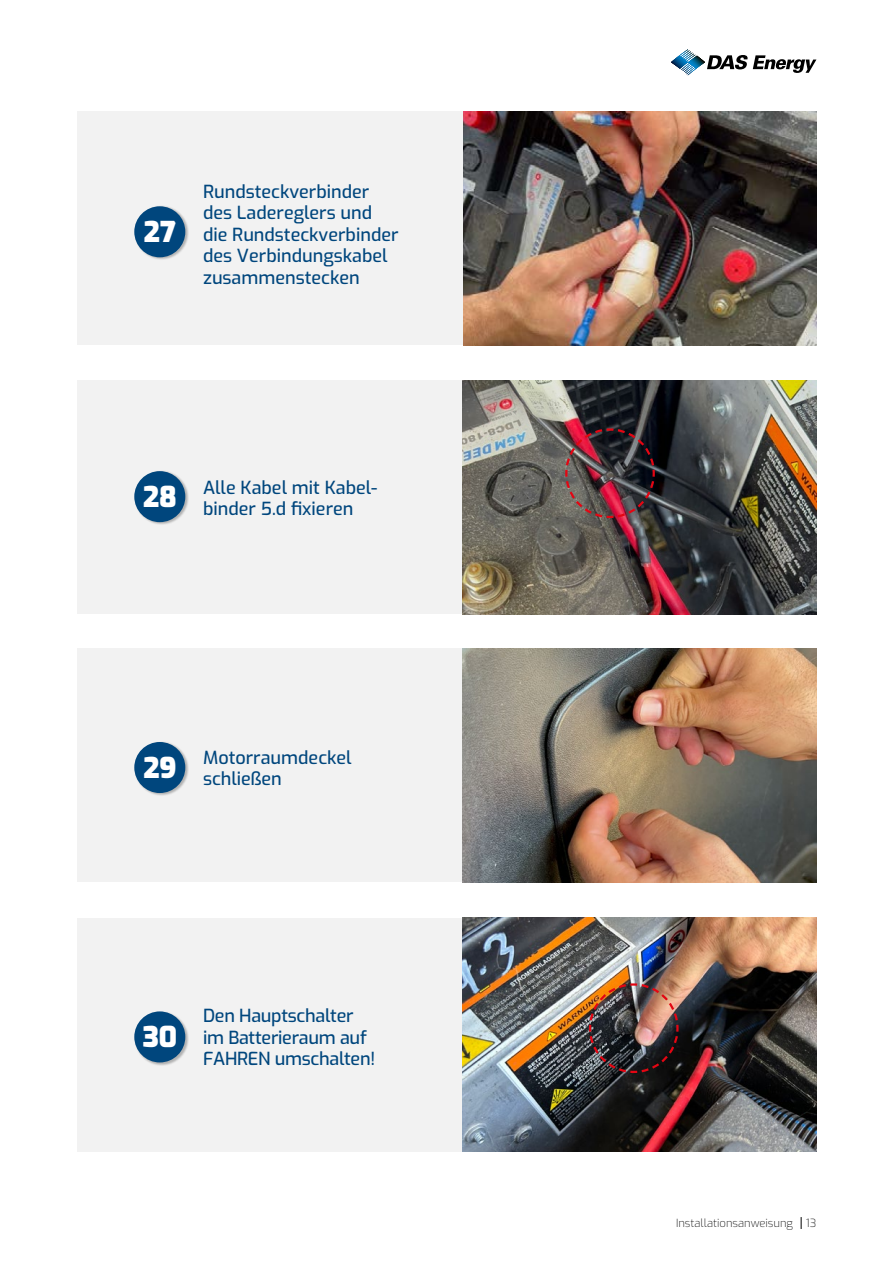
<style>
.page{position:relative;width:893px;height:1263px;background:#fff}
.page>*{position:absolute;margin:0;border:0;box-sizing:border-box;transform-origin:0 0}
.t1{font:900 28.5px "Exo";color:#fff}
.t2{font:500 18px/21.6px "Exo";color:#00467d}
.t3{font:200 11.25px "Exo";color:#000}
</style>
<div class="page">
<div style="left:77px;top:111px;width:739px;height:234px;background:#f2f2f2"></div>
<div style="left:134px;top:206px;width:55px;height:55px;background:#000;opacity:.27"></div>
<div style="left:134px;top:206px;width:51px;height:51px;background:#00467d;border-radius:50%"></div>
<div style="left:77px;top:648px;width:739px;height:234px;background:#f2f2f2"></div>
<img style="left:463px;top:111px;width:353px;height:234px">
<img style="left:463px;top:648px;width:353px;height:234px">
<div style="left:134px;top:741px;width:55px;height:55px;background:#000;opacity:.27"></div>
<div style="left:134px;top:742px;width:51px;height:51px;background:#00467d;border-radius:50%"></div>
<div style="left:77px;top:918px;width:739px;height:234px;background:#f2f2f2"></div>
<img style="left:463px;top:918px;width:353px;height:234px">
<div style="left:134px;top:1011px;width:55px;height:55px;background:#000;opacity:.27"></div>
<div style="left:134px;top:1011px;width:51px;height:51px;background:#00467d;border-radius:50%"></div>
<div style="left:77px;top:380px;width:739px;height:234px;background:#f2f2f2"></div>
<img style="left:463px;top:380px;width:353px;height:234px">
<div style="left:134px;top:470px;width:55px;height:56px;background:#000;opacity:.27"></div>
<div style="left:134px;top:471px;width:51px;height:51px;background:#00467d;border-radius:50%"></div>
<svg style="left:671px;top:49px;width:145px;height:26px"></svg>
<img style="left:564px;top:427px;width:92px;height:92px">
<img style="left:588px;top:982px;width:92px;height:92px">
<svg style="left:801px;top:1217px;width:1px;height:12px"></svg>
<h1 class="t1" style="left:144px;top:210px;width:34px">27</h1>
<p class="t2" style="left:203px;top:179px;width:197px">Rundsteckverbinder des Ladereglers und die Rundsteckverbinder des Verbindungskabel zusammenstecken</p>
<h1 class="t1" style="left:143px;top:474px;width:36px">28</h1>
<p class="t2" style="left:203px;top:475px;width:176px">Alle Kabel mit Kabel&shy;binder 5.d fixieren</p>
<h1 class="t1" style="left:143px;top:745px;width:35px">29</h1>
<p class="t2" style="left:203px;top:745px;width:150px">Motorraumdeckel schließen</p>
<h1 class="t1" style="left:142px;top:1015px;width:36px">30</h1>
<p class="t2" style="left:203px;top:1004px;width:174px">Den Hauptschalter im Batterieraum auf<br>FAHREN umschalten!</p>
<p class="t3" style="left:676px;top:1215px;width:142px">Installationsanweisung 13</p>
</div>
